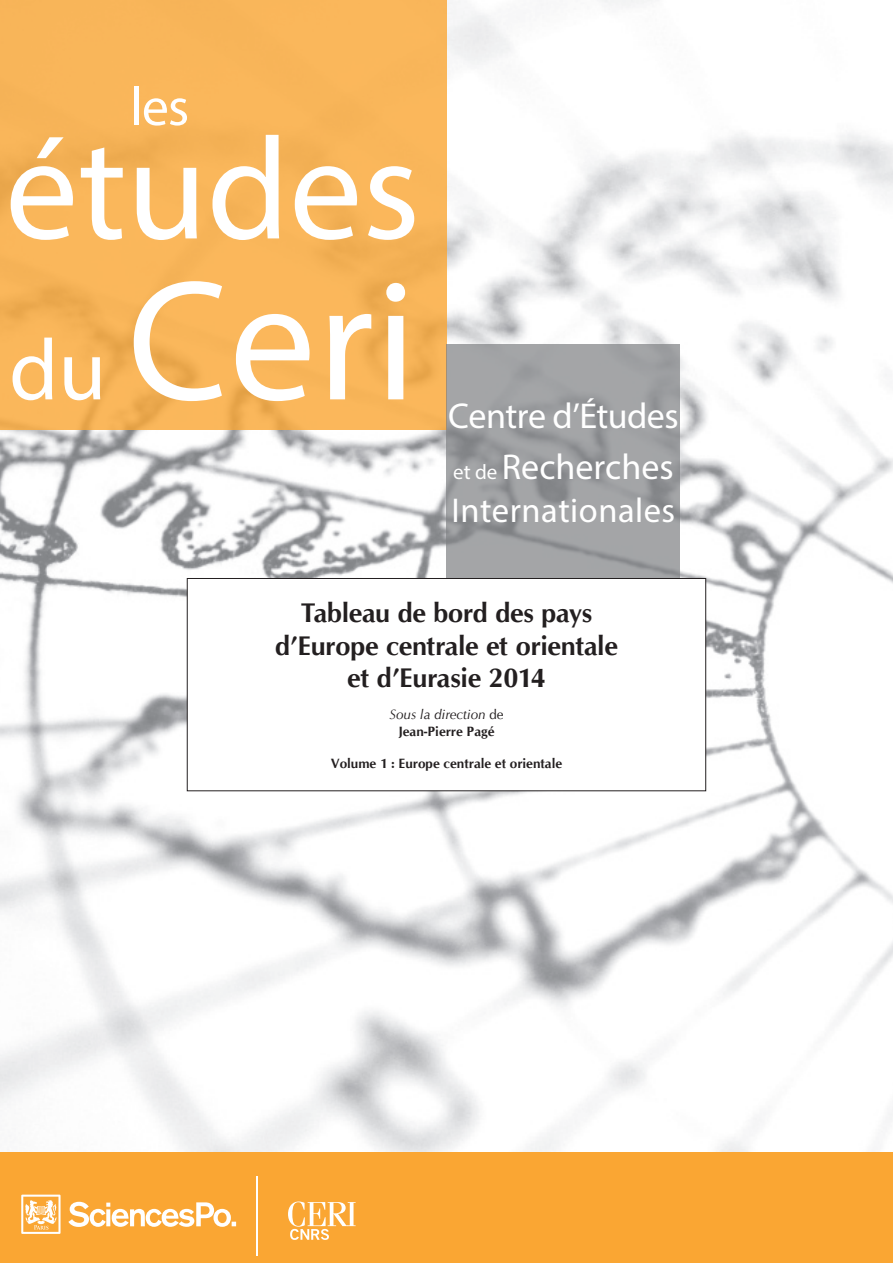
<style>
.page{position:relative;width:893px;height:1263px;background:#fff}
.page>*{position:absolute;margin:0;border:0;box-sizing:border-box;transform-origin:0 0}
.t1{font:172.5px "Myriad Pro";color:#fff}
.t2{font:145.95px "Myriad Pro";color:#fff}
.t3{font:54px "Myriad Pro";color:#fff}
.t4{font:36px/51px "Myriad Pro";letter-spacing:-.015em;color:#fff}
.t5{font:34.5px "Myriad Pro";letter-spacing:.015em;color:#fff}
.TITRE_COUV{font:700 27px "CG Omega";letter-spacing:-.01em;color:#231f20}
.t6{font:700 13.5px "CG Omega";color:#231f20}
.t7{font:italic 13.5px "CG Omega";color:#231f20}
.s1{font-size:87px}
.s2{font-size:21px}
.s3{font-style:normal}
</style>
<div class="page">
<img style="left:0;top:0;width:893px;height:1152px">
<div style="left:0;top:1152px;width:893px;height:111px;background:#faa633"></div>
<div style="left:187px;top:578px;width:519px;height:213px;background:#fff;border:1px solid #231f20"></div>
<svg style="left:288px;top:1201px;width:68px;height:39px"></svg>
<svg style="left:68px;top:1202px;width:168px;height:25px"></svg>
<svg style="left:21px;top:1194px;width:40px;height:40px"></svg>
<hr style="left:256px;top:1176px;width:2px;height:79px;background:#fff">
<div style="left:0;top:0;width:446px;height:429px;background:#f9b65a"></div>
<svg style="left:446px;top:344px;width:234px;height:234px;background:#9d9ea0"></svg>
<h3 class="t3" style="left:130px;top:74px;width:61px">les</h3>
<h2 class="t2" style="left:5px;top:99px;width:416px">études</h2>
<h1 class="t1" style="left:9px;top:235px;width:408px"><span class="s1">du</span> Ceri</h1>
<h3 class="t4" style="left:448px;top:389px;width:232px">Centre d’Études <span class="s2">et de</span> Recherches</h3>
<p class="t5" style="left:452px;top:489px;width:225px">Internationales</p>
<p class="TITRE_COUV" style="left:301px;top:596px;width:293px">Tableau de bord des pays</p>
<p class="TITRE_COUV" style="left:275px;top:628px;width:344px">d’Europe centrale et orientale</p>
<p class="TITRE_COUV" style="left:347px;top:661px;width:200px">et d’Eurasie 2014</p>
<p class="t7" style="left:389px;top:706px;width:116px">Sous la direction <span class="s3">de</span></p>
<p class="t6" style="left:398px;top:722px;width:98px">Jean-Pierre Pagé</p>
<p class="t6" style="left:331px;top:755px;width:233px">Volume 1 : Europe centrale et orientale</p>
</div>
